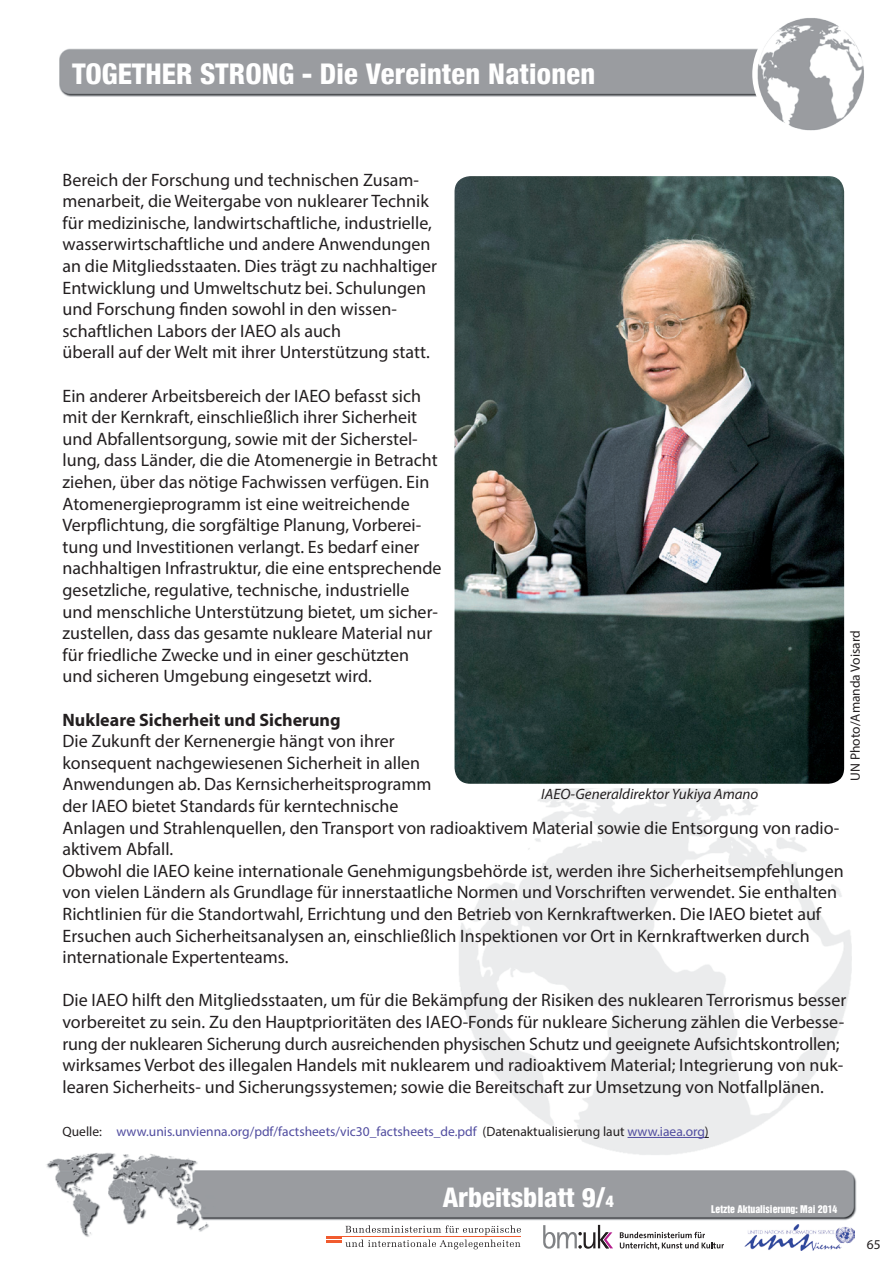
<style>
.page{position:relative;width:893px;height:1263px;background:#fff}
.page>*{position:absolute;margin:0;border:0;box-sizing:border-box;transform-origin:0 0}
.t1{font:800 condensed 28.5px "Helvetica 87";color:#fff}
.t2{font:800 condensed 27px "Helvetica 87";color:#fff}
.t3{font:18px/21.6px "Myriad Pro";color:#231f20}
.t4{font:700 18px "Myriad Pro";color:#231f20}
.t5{font:italic 15px "Myriad Pro";color:#231f20}
.t6{font:13.5px "Myriad Pro";color:#514da0}
.t7{font:13.5px "Myriad Pro";color:#231f20}
.t8{font:9.75px "Helvetica Inserat";color:#fff}
.s1{color:#231f20}
.s2{font-size:16.5px}
</style>
<div class="page">
<img style="left:46px;top:48px;width:811px;height:1189px">
<div style="left:289px;top:1224px;width:604px;height:39px;background:#fff"></div>
<svg style="left:543px;top:1225px;width:70px;height:24px"></svg>
<svg style="left:620px;top:1232px;width:104px;height:18px"></svg>
<svg style="left:326px;top:1225px;width:195px;height:24px"></svg>
<hr style="left:326px;top:1240px;width:15px;height:3px;background:#f15b2e">
<hr style="left:341px;top:1236px;width:180px;height:1px;background:#f15b2e">
<img style="left:744px;top:1225px;width:111px;height:26px">
<img style="left:753px;top:18px;width:111px;height:122px">
<hr style="left:627px;top:1137px;width:78px;height:1px;background:#514da0">
<img style="left:452px;top:174px;width:394px;height:612px">
<div style="left:450px;top:172px;width:399px;height:616px;border:4px solid #fff;border-radius:18px"></div>
<h1 class="t1" style="left:72px;top:56px;width:524px">Together Strong - Die Vereinten Nationen</h1>
<p class="t3" style="left:63px;top:168px;width:376px">Bereich der Forschung und technischen Zusam&shy;menarbeit, die Weitergabe von nuklearer Technik für medizinische, landwirtschaftliche, industrielle, wasserwirtschaftliche und andere Anwendungen an die Mitgliedsstaaten. Dies trägt zu nachhaltiger Entwicklung und Umweltschutz bei. Schulungen und Forschung finden sowohl in den wissen&shy;schaftlichen Labors der IAEO als auch<br>überall auf der Welt mit ihrer Unterstützung statt.</p>
<p class="t3" style="left:63px;top:384px;width:380px">Ein anderer Arbeitsbereich der IAEO befasst sich mit der Kernkraft, einschließlich ihrer Sicherheit und Abfallentsorgung, sowie mit der Sicherstel&shy;lung, dass Länder, die die Atomenergie in Betracht ziehen, über das nötige Fachwissen verfügen. Ein Atomenergieprogramm ist eine weitreichende Verpflichtung, die sorgfältige Planung, Vorberei&shy;tung und Investitionen verlangt. Es bedarf einer nachhaltigen Infrastruktur, die eine entsprechende gesetzliche, regulative, technische, industrielle und menschliche Unterstützung bietet, um sicher&shy;zustellen, dass das gesamte nukleare Material nur für friedliche Zwecke und in einer geschützten und sicheren Umgebung eingesetzt wird.</p>
<p class="t4" style="left:63px;top:708px;width:280px">Nukleare Sicherheit und Sicherung</p>
<p class="t3" style="left:63px;top:730px;width:783px">Die Zukunft der Kernenergie hängt von ihrer<br>konsequent nachgewiesenen Sicherheit in allen<br>Anwendungen ab. Das Kernsicherheitsprogramm<br>der IAEO bietet Standards für kerntechnische<br>Anlagen und Strahlenquellen, den Transport von radioaktivem Material sowie die Entsorgung von radio&shy;aktivem Abfall.<br>Obwohl die IAEO keine internationale Genehmigungsbehörde ist, werden ihre Sicherheitsempfehlungen von vielen Ländern als Grundlage für innerstaatliche Normen und Vorschriften verwendet. Sie enthalten Richtlinien für die Standortwahl, Errichtung und den Betrieb von Kernkraftwerken. Die IAEO bietet auf Ersuchen auch Sicherheitsanalysen an, einschließlich Inspektionen vor Ort in Kernkraftwerken durch internationale Expertenteams.</p>
<p class="t3" style="left:63px;top:989px;width:785px">Die IAEO hilft den Mitgliedsstaaten, um für die Bekämpfung der Risiken des nuklearen Terrorismus besser vorbereitet zu sein. Zu den Hauptprioritäten des IAEO-Fonds für nukleare Sicherung zählen die Verbesse&shy;rung der nuklearen Sicherung durch ausreichenden physischen Schutz und geeignete Aufsichtskontrollen; wirksames Verbot des illegalen Handels mit nuklearem und radioaktivem Material; Integrierung von nuk&shy;learen Sicherheits- und Sicherungssystemen; sowie die Bereitschaft zur Umsetzung von Notfallplänen.</p>
<p class="t6" style="left:63px;top:1123px;width:648px"><span class="s1">Quelle:</span> www.unis.unvienna.org/pdf/factsheets/vic30_factsheets_de.pdf <span class="s1">(Datenaktualisierung laut</span> www.iaea.org<span class="s1">)</span></p>
<p class="t7" style="left:847px;top:781px;width:152px;rotate:-90deg">UN Photo/Amanda Voisard</p>
<p class="t5" style="left:541px;top:785px;width:219px">IAEO-Generaldirektor Yukiya Amano</p>
<h2 class="t2" style="left:443px;top:1181px;width:173px">Arbeitsblatt 9/<span class="s2">4</span></h2>
<p class="t8" style="left:711px;top:1204px;width:128px">Letzte Aktualisierung: Mai 2014</p>
<p class="t7" style="left:867px;top:1236px;width:15px">65</p>
</div>
